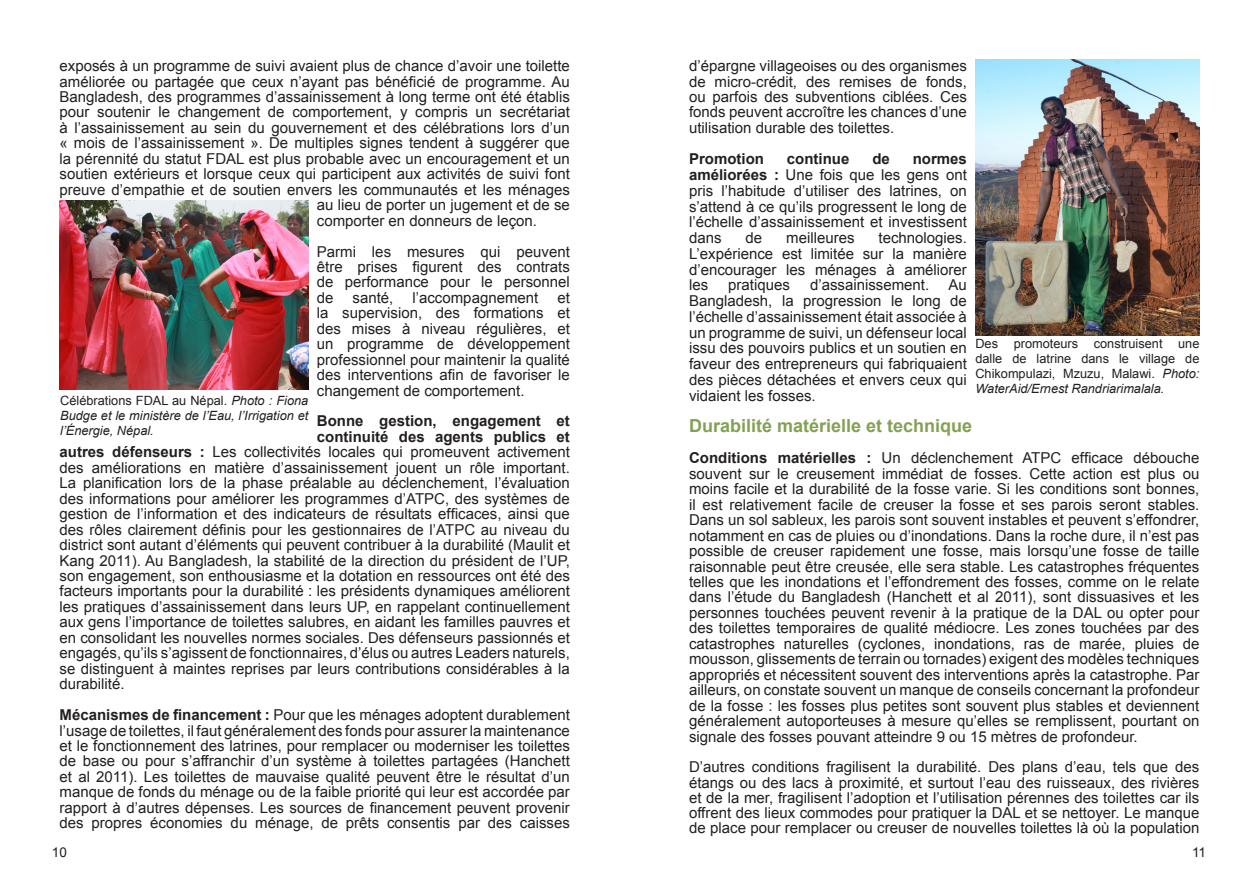
<style>
.page{position:relative;width:1259px;height:893px;background:#fff}
.page>*{position:absolute;margin:0;border:0;box-sizing:border-box;transform-origin:0 0}
.t1{font:700 18px "Arial";color:#84a153}
.t2{font:15px/15.5px "Arial";color:#231f20;text-align:justify}
.t3{font:700 15px "Arial";color:#231f20}
.t4{font:13.5px "Arial";color:#231f20}
.t5{font:12.75px/15px "Arial";color:#231f20;text-align:justify}
.t6{font:italic 12.75px/15px "Arial";color:#231f20;text-align:justify}
.s1{font-weight:700}
.s2{font-style:normal}
.s3{font-style:italic}
</style>
<div class="page">
<img style="left:975px;top:60px;width:224px;height:276px">
<img style="left:60px;top:200px;width:248px;height:189px">
<p class="t2" style="left:60px;top:58px;width:512px">exposés à un programme de suivi avaient plus de chance d’avoir une toilette améliorée ou partagée que ceux n’ayant pas bénéficié de programme. Au Bangladesh, des programmes d’assainissement à long terme ont été établis pour soutenir le changement de comportement, y compris un secrétariat à l’assainissement au sein du gouvernement et des célébrations lors d’un</p>
<p class="t2" style="left:60px;top:136px;width:512px">« mois de l’assainissement ». De multiples signes tendent à suggérer que</p>
<p class="t2" style="left:60px;top:151px;width:512px">la pérennité du statut FDAL est plus probable avec un encouragement et un</p>
<p class="t2" style="left:60px;top:166px;width:512px">soutien extérieurs et lorsque ceux qui participent aux activités de suivi font</p>
<p class="t2" style="left:60px;top:182px;width:512px">preuve d’empathie et de soutien envers les communautés et les ménages</p>
<p class="t2" style="left:317px;top:197px;width:255px">au lieu de porter un jugement et de se</p>
<p class="t2" style="left:317px;top:213px;width:222px">comporter en donneurs de leçon.</p>
<p class="t2" style="left:317px;top:244px;width:254px">Parmi les mesures qui peuvent être prises figurent des contrats de performance pour le personnel de</p>
<p class="t2" style="left:352px;top:290px;width:42px">santé,</p>
<p class="t2" style="left:412px;top:290px;width:127px">l’accompagnement</p>
<p class="t2" style="left:317px;top:290px;width:255px;text-indent:240px">et la supervision, des formations et des mises à niveau régulières, et un programme de développement professionnel pour maintenir la qualité des interventions afin de favoriser le changement de comportement.</p>
<p class="t3" style="left:317px;top:411px;width:254px">Bonne gestion, engagement et</p>
<p class="t3" style="left:317px;top:427px;width:254px">continuité des agents publics et</p>
<p class="t2" style="left:60px;top:445px;width:512px"><span class="s1">autres défenseurs :</span> Les collectivités locales qui promeuvent activement</p>
<p class="t2" style="left:60px;top:460px;width:512px">des améliorations en matière d’assainissement jouent un rôle important.</p>
<p class="t2" style="left:60px;top:475px;width:512px">La planification lors de la phase préalable au déclenchement, l’évaluation</p>
<p class="t2" style="left:60px;top:491px;width:512px">des informations pour améliorer les programmes d’ATPC, des systèmes de</p>
<p class="t2" style="left:60px;top:506px;width:512px">gestion de l’information et des indicateurs de résultats efficaces, ainsi que</p>
<p class="t2" style="left:60px;top:522px;width:512px">des rôles clairement définis pour les gestionnaires de l’ATPC au niveau du</p>
<p class="t2" style="left:60px;top:537px;width:512px">district sont autant d’éléments qui peuvent contribuer à la durabilité (Maulit et</p>
<p class="t2" style="left:60px;top:553px;width:512px">Kang 2011). Au Bangladesh, la stabilité de la direction du président de l’UP,</p>
<p class="t2" style="left:60px;top:568px;width:512px">son engagement, son enthousiasme et la dotation en ressources ont été des</p>
<p class="t2" style="left:60px;top:584px;width:512px">facteurs importants pour la durabilité : les présidents dynamiques améliorent</p>
<p class="t2" style="left:60px;top:599px;width:512px">les pratiques d’assainissement dans leurs UP, en rappelant continuellement</p>
<p class="t2" style="left:60px;top:614px;width:512px">aux gens l’importance de toilettes salubres, en aidant les familles pauvres et</p>
<p class="t2" style="left:60px;top:630px;width:512px">en consolidant les nouvelles normes sociales. Des défenseurs passionnés et</p>
<p class="t2" style="left:60px;top:645px;width:512px">engagés, qu’ils s’agissent de fonctionnaires, d’élus ou autres Leaders naturels,</p>
<p class="t2" style="left:60px;top:661px;width:512px">se distinguent à maintes reprises par leurs contributions considérables à la</p>
<p class="t2" style="left:60px;top:676px;width:67px">durabilité.</p>
<p class="t2" style="left:60px;top:707px;width:512px"><span class="s1">Mécanismes de financement :</span> Pour que les ménages adoptent durablement l’usage de toilettes, il faut généralement des fonds pour assurer la maintenance et le fonctionnement des latrines, pour remplacer ou moderniser les toilettes de base ou pour s’affranchir d’un système à toilettes partagées (Hanchett et al 2011). Les toilettes de mauvaise qualité peuvent être le résultat d’un manque de fonds du ménage ou de la faible priorité qui leur est accordée par rapport à d’autres dépenses. Les sources de financement peuvent provenir des propres économies du ménage, de prêts consentis par des caisses</p>
<p class="t6" style="left:60px;top:393px;width:250px"><span class="s2">Célébrations FDAL au Népal.</span> Photo : Fiona Budge et le ministère de l’Eau, l’Irrigation et l’Énergie, Népal.</p>
<p class="t2" style="left:689px;top:58px;width:279px">d’épargne villageoises ou des organismes de micro-crédit, des remises de fonds, ou parfois des subventions ciblées. Ces fonds peuvent accroître les chances d’une utilisation durable des toilettes.</p>
<p class="t3" style="left:689px;top:149px;width:76px">Promotion</p>
<p class="t3" style="left:787px;top:149px;width:64px">continue</p>
<p class="t3" style="left:872px;top:149px;width:19px">de</p>
<p class="t2" style="left:689px;top:151px;width:279px;text-indent:224px"><span class="s1">normes améliorées :</span> Une fois que les gens ont pris l’habitude d’utiliser des latrines, on s’attend à ce qu’ils progressent le long de l’échelle d’assainissement et investissent dans</p>
<p class="t2" style="left:689px;top:230px;width:279px;text-indent:189px">technologies.<br>L’expérience est limitée sur la manière d’encourager les ménages à améliorer les</p>
<p class="t2" style="left:745px;top:230px;width:18px">de</p>
<p class="t2" style="left:786px;top:230px;width:70px">meilleures</p>
<p class="t2" style="left:728px;top:278px;width:63px">pratiques</p>
<p class="t2" style="left:810px;top:278px;width:121px">d’assainissement.</p>
<p class="t2" style="left:689px;top:277px;width:279px;text-indent:259px">Au Bangladesh, la progression le long de l’échelle d’assainissement était associée à un programme de suivi, un défenseur local issu des pouvoirs publics et un soutien en faveur des entrepreneurs qui fabriquaient des pièces détachées et envers ceux qui vidaient les fosses.</p>
<p class="t1" style="left:689px;top:414px;width:285px">Durabilité matérielle et technique</p>
<p class="t2" style="left:689px;top:451px;width:512px"><span class="s1">Conditions matérielles :</span> Un déclenchement ATPC efficace débouche souvent sur le creusement immédiat de fosses. Cette action est plus ou moins facile et la durabilité de la fosse varie. Si les conditions sont bonnes, il est relativement facile de creuser la fosse et ses parois seront stables.<br>Dans un sol sableux, les parois sont souvent instables et peuvent s’effondrer, notamment en cas de pluies ou d’inondations. Dans la roche dure, il n’est pas possible de creuser rapidement une fosse, mais lorsqu’une fosse de taille raisonnable peut être creusée, elle sera stable. Les catastrophes fréquentes telles que les inondations et l’effondrement des fosses, comme on le relate dans l’étude du Bangladesh (Hanchett et al 2011), sont dissuasives et les personnes touchées peuvent revenir à la pratique de la DAL ou opter pour des toilettes temporaires de qualité médiocre. Les zones touchées par des catastrophes naturelles (cyclones, inondations, ras de marée, pluies de mousson, glissements de terrain ou tornades) exigent des modèles techniques appropriés et nécessitent souvent des interventions après la catastrophe. Par ailleurs, on constate souvent un manque de conseils concernant la profondeur de la fosse : les fosses plus petites sont souvent plus stables et deviennent généralement autoporteuses à mesure qu’elles se remplissent, pourtant on signale des fosses pouvant atteindre 9 ou 15 mètres de profondeur.</p>
<p class="t2" style="left:689px;top:759px;width:512px">D’autres conditions fragilisent la durabilité. Des plans d’eau, tels que des étangs ou des lacs à proximité, et surtout l’eau des ruisseaux, des rivières et de la mer, fragilisent l’adoption et l’utilisation pérennes des toilettes car ils offrent des lieux commodes pour pratiquer la DAL et se nettoyer. Le manque de place pour remplacer ou creuser de nouvelles toilettes là où la population</p>
<p class="t5" style="left:975px;top:336px;width:225px">Des promoteurs construisent une dalle de latrine dans le village de Chikompulazi, Mzuzu, Malawi. <span class="s3">Photo:<br>WaterAid/Ernest Randriarimalala.</span></p>
<p class="t4" style="left:52px;top:844px;width:17px">10</p>
<p class="t4" style="left:1192px;top:844px;width:16px">11</p>
</div>
